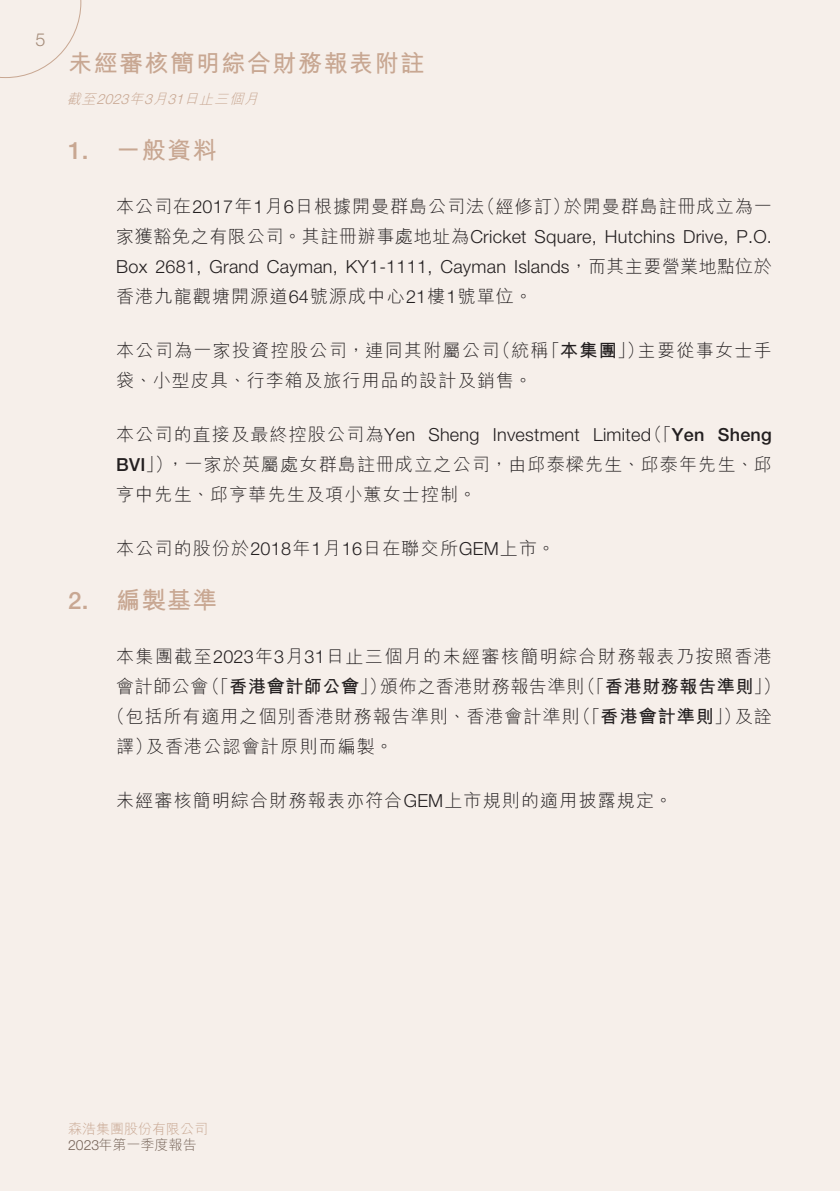
<style>
.page{position:relative;width:840px;height:1191px;background:#fff}
.page>*{position:absolute;margin:0;border:0;box-sizing:border-box;transform-origin:0 0}
.t1{font:700 24px "M Hei HK";letter-spacing:.065em;color:#c8a792}
.t2{font:500 24px "Helvetica Neue LT Std";color:#c8a792}
.t3{font:300 18px/30px "M Hei HK";letter-spacing:.065em;color:#231f20}
.t4{font:300 18px/30px "Helvetica Neue LT Std";letter-spacing:.015em;color:#231f20}
.t5{font:700 18px "M Hei HK";letter-spacing:.03em;color:#231f20}
.t6{font:500 18px "Helvetica Neue LT Std";letter-spacing:.015em;color:#231f20}
.t7{font:300 18px "M Hei HK";letter-spacing:.03em;color:#231f20}
.t8{font:300 18px "Helvetica Neue LT Std";color:#a58c7a}
.t9{font:300 14px/16px "M Hei HK";color:#c8a792}
.t10{font:italic 300 14px "M Hei HK";color:#c8a792}
.t11{font:italic 300 14px "Helvetica Neue LT Std";color:#c8a792}
.s1{font-family:"Helvetica Neue LT Std"}
.s2{font-family:"M Hei HK"}
.s3{font-weight:700}
.s4{font-family:"M Hei HK";font-weight:300}
.s5{font-weight:300}
.s6{font-family:"Helvetica Neue LT Std";color:#746256}
.s7{color:#746256}
</style>
<div class="page">
<div style="left:0;top:0;width:839px;height:1191px;background:#f6efea"></div>
<svg style="left:0;top:0;width:81px;height:78px"></svg>
<p class="t8" style="left:36px;top:28px;width:12px">5</p>
<h1 class="t1" style="left:68px;top:46px;width:357px">未經審核簡明綜合財務報表附註</h1>
<p class="t10" style="left:184px;top:89px;width:80px">日止三個月</p>
<p class="t10" style="left:129px;top:89px;width:44px">年月</p>
<p class="t10" style="left:67px;top:89px;width:35px">截至</p>
<p class="t11" style="left:96px;top:91px;width:38px">2023</p>
<p class="t11" style="left:144px;top:91px;width:14px">3</p>
<p class="t11" style="left:167px;top:91px;width:22px">31</p>
<h1 class="t2" style="left:68px;top:136px;width:22px">1.</h1>
<h1 class="t2" style="left:68px;top:586px;width:22px">2.</h1>
<h1 class="t1" style="left:116px;top:132px;width:102px">一般資料</h1>
<p class="t3" style="left:477px;top:190px;width:94px">（經修訂）</p>
<p class="t3" style="left:563px;top:190px;width:209px">於開曼群島註冊成立為一</p>
<p class="t3" style="left:116px;top:190px;width:369px">本公司在<span class="s1">2017</span>年<span class="s1">1</span>月<span class="s1">6</span>日根據開曼群島公司法</p>
<p class="t4" style="left:116px;top:221px;width:657px"><span class="s2">家獲豁免之有限公司。其註冊辦事處地址為</span>Cricket Square, Hutchins Drive P, O. .<br>Box 2681, Grand Cayman, KY1-1111, Cayman Islands<span class="s2">，而其主要營業地點位於</span></p>
<p class="t3" style="left:116px;top:280px;width:417px">香港九龍觀塘開源道<span class="s1">64</span>號源成中心<span class="s1">21</span>樓<span class="s1">1</span>號單位。</p>
<p class="t3" style="left:637px;top:334px;width:135px">主要從事女士手</p>
<p class="t3" style="left:492px;top:334px;width:57px">（統稱</p>
<p class="t3" style="left:541px;top:334px;width:104px">「<span class="s3">本集團</span>」）</p>
<p class="t3" style="left:116px;top:334px;width:417px">本公司為一家投資控股公司，連同其附屬公司<br>袋、小型皮具、行李箱及旅行用品的設計及銷售。</p>
<p class="t6" style="left:644px;top:423px;width:61px"><span class="s4">（「</span>Yen</p>
<p class="t3" style="left:166px;top:418px;width:606px;text-indent:-50px">本公司的直接及最終控股公司為<span class="s1">Yen<br></span>，一家於英屬處女群島註冊成立之公司，由邱泰樑先生、邱泰年先生、邱</p>
<p class="t6" style="left:717px;top:423px;width:56px">Sheng</p>
<p class="t4" style="left:428px;top:419px;width:53px">Sheng</p>
<p class="t4" style="left:492px;top:419px;width:88px">Investment</p>
<p class="t4" style="left:592px;top:419px;width:59px">Limited</p>
<p class="t6" style="left:116px;top:453px;width:58px">BVI<span class="s4">」）</span></p>
<p class="t3" style="left:116px;top:478px;width:362px">亨中先生、邱亨華先生及項小蕙女士控制。</p>
<p class="t3" style="left:116px;top:532px;width:440px">本公司的股份於<span class="s1">2018</span>年<span class="s1">1</span>月<span class="s1">16</span>日在聯交所<span class="s1">GEM</span>上市。</p>
<h1 class="t1" style="left:116px;top:582px;width:102px">編製基準</h1>
<p class="t3" style="left:577px;top:640px;width:204px;text-indent:-461px">本集團截至<span class="s1">2023</span>年<span class="s1">3</span>月<span class="s1">31</span>日止三個月的未經審核簡明綜合財務報表乃按照香港（「<span class="s3">香港財務報告準則</span> (「</p>
<p class="t5" style="left:202px;top:673px;width:186px"><span class="s5">（「</span>香港會計師公會<span class="s5">」）</span></p>
<p class="t3" style="left:116px;top:670px;width:94px">會計師公會</p>
<p class="t7" style="left:380px;top:673px;width:205px">頒佈之香港財務報告準則</p>
<p class="t5" style="left:572px;top:703px;width:170px"><span class="s5">（「</span>香港會計準則<span class="s5">」）</span></p>
<p class="t3" style="left:146px;top:700px;width:435px;text-indent:-39px">（包括所有適用之個別香港財務報告準則、香港會計準則及香港公認會計原則而編製。</p>
<p class="t3" style="left:734px;top:700px;width:39px">及詮</p>
<p class="t3" style="left:116px;top:730px;width:38px">譯）</p>
<p class="t3" style="left:116px;top:784px;width:557px">未經審核簡明綜合財務報表亦符合<span class="s1">GEM</span>上市規則的適用披露規定。</p>
<p class="t9" style="left:68px;top:1120px;width:141px">森浩集團股份有限公司<br><span class="s6">2023</span><span class="s7">年第一季度報告</span></p>
</div>
